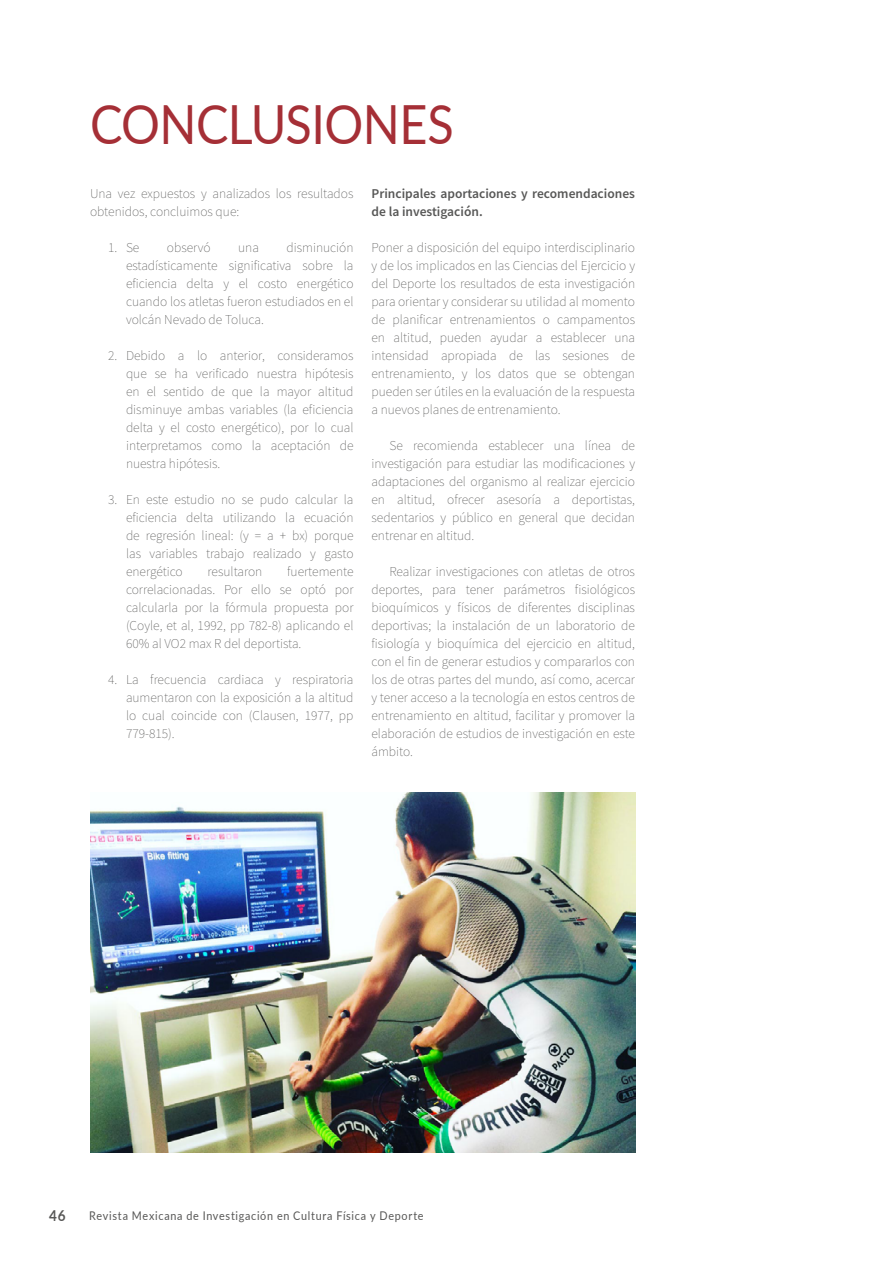
<style>
.page{position:relative;width:893px;height:1263px;background:#fff}
.page>*{position:absolute;margin:0;border:0;box-sizing:border-box;transform-origin:0 0}
.t1{font:54px "Lato";letter-spacing:-.01em;color:#a52f36;scale:.9 1}
.t2{font:700 15px "Lato";color:#575756;scale:.9 1}
.t3{font:200 13.5px/18px "Source Sans Pro";color:#575756;text-align:justify}
.t4{font:600 13.5px/18px "Source Sans Pro";color:#575756}
.t5{font:12px "Lato";letter-spacing:.065em;color:#575756;scale:.9 1}
</style>
<div class="page">
<img style="left:90px;top:792px;width:545px;height:360px">
<h1 class="t1" style="left:90px;top:91px;width:406px">CONCLUSIONES</h1>
<p class="t3" style="left:90px;top:185px;width:265px">Una vez expuestos y analizados los resultados obtenidos, concluimos que:</p>
<p class="t3" style="left:108px;top:239px;width:33px">1. Se</p>
<p class="t3" style="left:167px;top:239px;width:45px">observó</p>
<p class="t3" style="left:238px;top:239px;width:22px">una</p>
<p class="t3" style="left:126px;top:239px;width:229px;text-indent:160px">disminución estadísticamente significativa sobre la eficiencia delta y el costo energético cuando los atletas fueron estudiados en el volcán Nevado de Toluca.</p>
<p class="t3" style="left:126px;top:347px;width:229px;text-indent:-18px">2. Debido a lo anterior, consideramos que se ha verificado nuestra hipótesis en el sentido de que la mayor altitud disminuye ambas variables (la eficiencia delta y el costo energético), por lo cual interpretamos como la aceptación de nuestra hipótesis.</p>
<p class="t3" style="left:126px;top:491px;width:229px;text-indent:-18px">3. En este estudio no se pudo calcular la eficiencia delta utilizando la ecuación de regresión lineal: (y = a + bx) porque las variables trabajo realizado y gasto energético</p>
<p class="t3" style="left:126px;top:563px;width:229px;text-indent:161px">fuertemente correlacionadas. Por ello se optó por calcularla por la fórmula propuesta por (Coyle, et al, 1992, pp 782-8) aplicando el 60% al VO2 max R del deportista.</p>
<p class="t3" style="left:126px;top:671px;width:229px;text-indent:-18px">4. La frecuencia cardiaca y respiratoria aumentaron con la exposición a la altitud lo cual coincide con (Clausen, 1977, pp 779-815).</p>
<p class="t3" style="left:208px;top:563px;width:56px">resultaron</p>
<p class="t4" style="left:372px;top:184px;width:265px">Principales aportaciones y recomendaciones de la investigación.</p>
<p class="t3" style="left:372px;top:239px;width:265px">Poner a disposición del equipo interdisciplinario y de los implicados en las Ciencias del Ejercicio y del Deporte los resultados de esta investigación para orientar y considerar su utilidad al momento de planificar entrenamientos o campamentos en altitud, pueden ayudar a establecer una intensidad apropiada de las sesiones de entrenamiento, y los datos que se obtengan pueden ser útiles en la evaluación de la respuesta a nuevos planes de entrenamiento.</p>
<p class="t3" style="left:372px;top:436px;width:265px;text-indent:18px">Se recomienda establecer una línea de investigación para estudiar las modificaciones y adaptaciones del organismo al realizar ejercicio en altitud, ofrecer asesoría a deportistas, sedentarios y público en general que decidan entrenar en altitud.</p>
<p class="t3" style="left:372px;top:562px;width:265px;text-indent:18px">Realizar investigaciones con atletas de otros deportes, para tener parámetros fisiológicos bioquímicos y físicos de diferentes disciplinas deportivas; la instalación de un laboratorio de fisiología y bioquímica del ejercicio en altitud, con el fin de generar estudios y compararlos con los de otras partes del mundo, así como, acercar y tener acceso a la tecnología en estos centros de entrenamiento en altitud, facilitar y promover la elaboración de estudios de investigación en este ámbito.</p>
<p class="t2" style="left:49px;top:1206px;width:20px">46</p>
<p class="t5" style="left:89px;top:1208px;width:373px">Revista Mexicana de Investigación en Cultura Física y Deporte</p>
</div>
